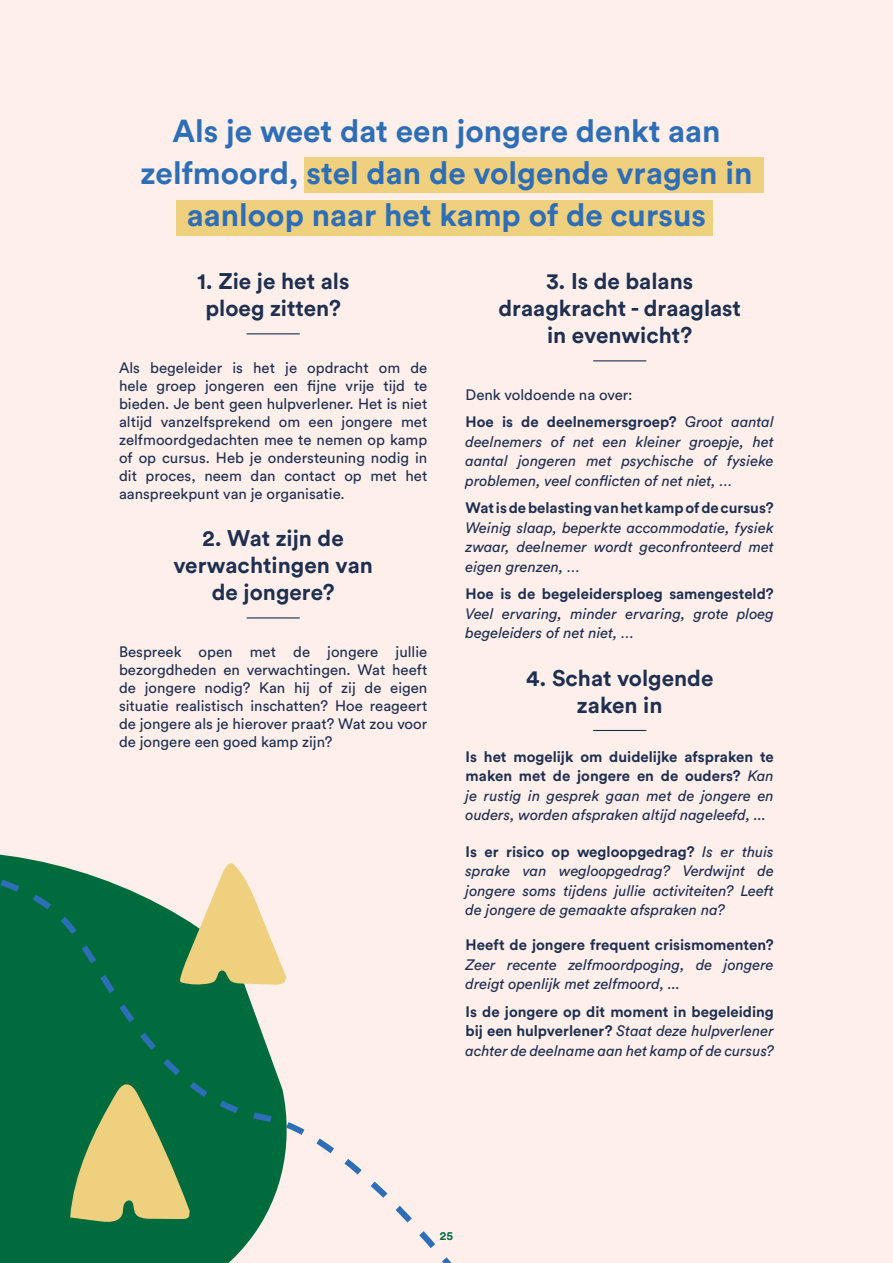
<style>
.page{position:relative;width:893px;height:1263px;background:#feefeb}
.page>*{position:absolute;margin:0;border:0;box-sizing:border-box;transform-origin:0 0}
.t1{font:700 31.5px/42px "Circular Std";color:#2e6eb6;text-align:center}
.t2{font:700 22.5px/27px "Circular Std";color:#1e2f50;text-align:center}
.t3{font:italic 15px/19.5px "Circular Std";color:#1e2f50;text-align:justify}
.t4{font:15px/18px "Circular Std";color:#1e2f50;text-align:justify}
.t5{font:700 15px/27.5px "Circular Std";color:#1e2f50}
.t6{font:700 12px "Circular Std";color:#006b3c}
.s1{font-weight:400}
.s2{font-weight:400;font-style:italic}
.s3{font-weight:700;font-style:normal}
</style>
<div class="page">
<svg style="left:0;top:617px;width:300px;height:646px"></svg>
<hr style="left:593px;top:360px;width:53px;height:1px;background:#1e2f50">
<hr style="left:593px;top:730px;width:53px;height:1px;background:#1e2f50">
<hr style="left:247px;top:333px;width:53px;height:1px;background:#1e2f50">
<hr style="left:247px;top:617px;width:53px;height:1px;background:#1e2f50">
<div style="left:176px;top:200px;width:537px;height:36px;background:#efd07e"></div>
<div style="left:304px;top:157px;width:459px;height:36px;background:#efd07e"></div>
<svg style="left:70px;top:863px;width:382px;height:400px"></svg>
<h1 class="t1" style="left:141px;top:110px;width:613px">Als je weet dat een jongere denkt aan zelfmoord, stel dan de volgende vragen in aanloop naar het kamp of de cursus</h1>
<h2 class="t2" style="left:197px;top:267px;width:154px">1. Zie je het als ploeg zitten?</h2>
<p class="t4" style="left:119px;top:358px;width:310px">Als begeleider is het je opdracht om de hele groep jongeren een fijne vrije tijd te bieden. Je bent geen hulpverlener. Het is niet altijd vanzelfsprekend om een jongere met zelfmoordgedachten mee te nemen op kamp of op cursus. Heb je ondersteuning nodig in dit proces, neem dan contact op met het aanspreekpunt van je organisatie.</p>
<h2 class="t2" style="left:173px;top:524px;width:201px">2. Wat zijn de verwachtingen van de jongere?</h2>
<p class="t4" style="left:119px;top:642px;width:310px">Bespreek open met de jongere jullie bezorgdheden en verwachtingen. Wat heeft de jongere nodig? Kan hij of zij de eigen situatie realistisch inschatten? Hoe reageert de jongere als je hierover praat? Wat zou voor de jongere een goed kamp zijn?</p>
<h2 class="t2" style="left:498px;top:267px;width:244px">3. Is de balans draagkracht - draaglast in evenwicht?</h2>
<p class="t5" style="left:466px;top:380px;width:310px"><span class="s1">Denk voldoende na over:<br></span>Hoe is de deelnemersgroep? <span class="s2">Groot aantal</span></p>
<p class="t3" style="left:466px;top:431px;width:310px">deelnemers of net een kleiner groepje, het aantal jongeren met psychische of fysieke problemen, veel conflicten of net niet, …</p>
<p class="t5" style="left:466px;top:494px;width:310px">Wat is de belasting van het kamp of de cursus?</p>
<p class="t3" style="left:466px;top:517px;width:310px">Weinig slaap, beperkte accommodatie, fysiek zwaar, deelnemer wordt geconfronteerd met eigen grenzen, …</p>
<p class="t5" style="left:466px;top:580px;width:310px">Hoe is de begeleidersploeg samengesteld?</p>
<p class="t3" style="left:466px;top:603px;width:310px">Veel ervaring, minder ervaring, grote ploeg begeleiders of net niet, …</p>
<h2 class="t2" style="left:526px;top:664px;width:189px">4. Schat volgende zaken in</h2>
<p class="t3" style="left:466px;top:746px;width:310px"><span class="s3">Is het mogelijk om duidelijke afspraken te maken met de jongere en de ouders?</span> Kan je rustig in gesprek gaan met de jongere en ouders, worden afspraken altijd nageleefd, ...</p>
<p class="t3" style="left:466px;top:841px;width:310px"><span class="s3">Is er risico op wegloopgedrag?</span> Is er thuis sprake van wegloopgedrag? Verdwijnt de jongere soms tijdens jullie activiteiten? Leeft de jongere de gemaakte afspraken na?</p>
<p class="t5" style="left:466px;top:931px;width:310px">Heeft de jongere frequent crisismomenten?</p>
<p class="t3" style="left:466px;top:954px;width:310px">Zeer recente zelfmoordpoging, de jongere dreigt openlijk met zelfmoord, ...</p>
<p class="t3" style="left:466px;top:1001px;width:310px"><span class="s3">Is de jongere op dit moment in begeleiding bij een hulpverlener?</span> Staat deze hulpverlener achter de deelname aan het kamp of de cursus?</p>
<p class="t6" style="left:440px;top:1228px;width:15px">25</p>
</div>
